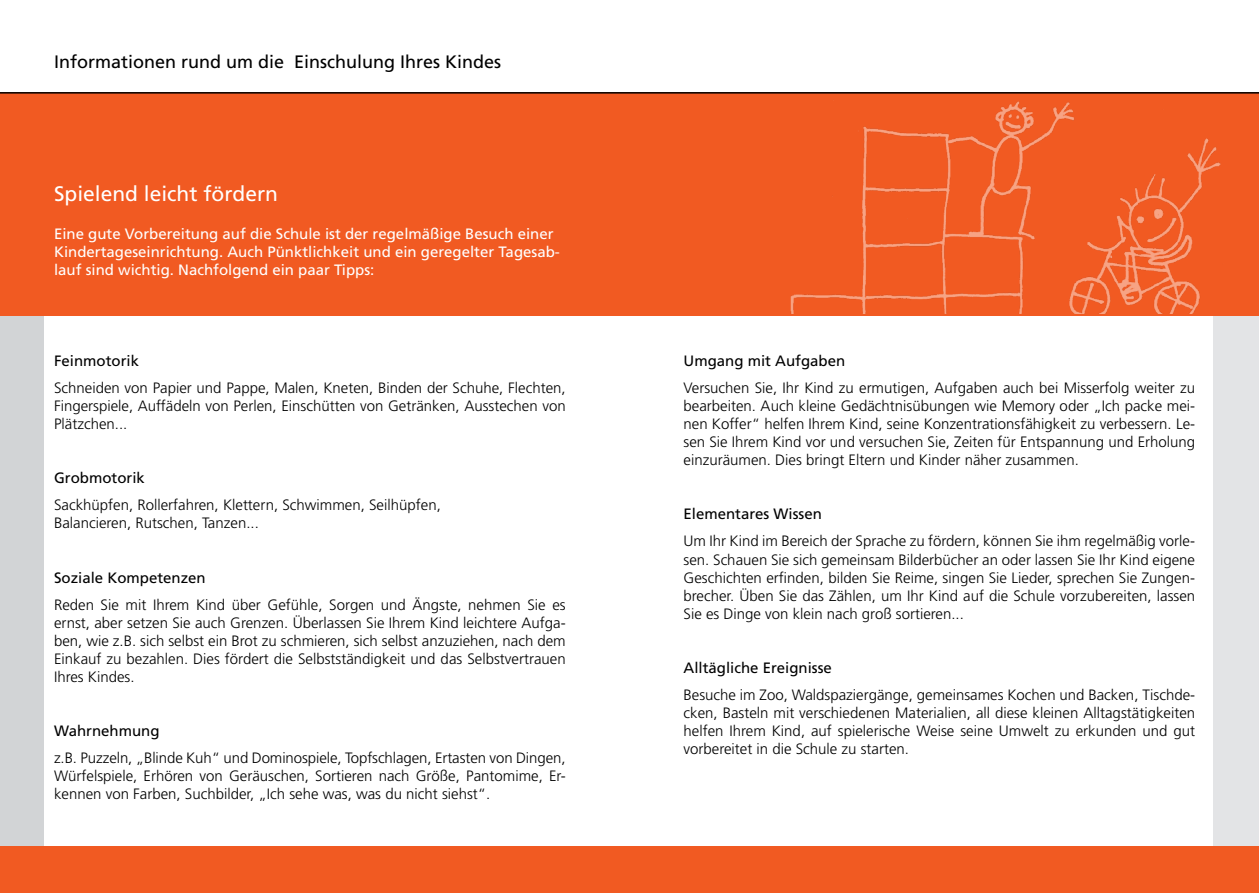
<style>
.page{position:relative;width:1259px;height:893px;background:#fff}
.page>*{position:absolute;margin:0;border:0;box-sizing:border-box;transform-origin:0 0}
.t1{font:21px "Frutiger";color:#fff}
.t2{font:18px "Frutiger";color:#000}
.t3{font:300 15px/18px "Frutiger";color:#000;text-align:justify}
.t4{font:15px/18px "Frutiger";color:#fff}
.t5{font:15px "Frutiger";color:#000}
</style>
<div class="page">
<div style="left:0;top:93px;width:1259px;height:223px;background:#f15a22"></div>
<div style="left:0;top:316px;width:44px;height:531px;background:#d2d4d6"></div>
<div style="left:1213px;top:316px;width:46px;height:531px;background:#e3e4e6"></div>
<div style="left:0;top:847px;width:1259px;height:46px;background:#f15a22"></div>
<hr style="left:0;top:92px;width:1259px;height:2px;background:#000">
<img style="left:790px;top:101px;width:431px;height:212px">
<p class="t2" style="left:54px;top:51px;width:449px">Informationen rund um die Einschulung Ihres Kindes</p>
<h1 class="t1" style="left:54px;top:181px;width:226px">Spielend leicht fördern</h1>
<p class="t4" style="left:54px;top:225px;width:507px">Eine gute Vorbereitung auf die Schule ist der regelmäßige Besuch einer<br>Kindertageseinrichtung. Auch Pünktlichkeit und ein geregelter Tagesab&shy;lauf sind wichtig. Nachfolgend ein paar Tipps:</p>
<p class="t5" style="left:54px;top:352px;width:87px">Feinmotorik</p>
<p class="t3" style="left:54px;top:379px;width:513px">Schneiden von Papier und Pappe, Malen, Kneten, Binden der Schuhe, Flechten, Fingerspiele, Auffädeln von Perlen, Einschütten von Getränken, Ausstechen von Plätzchen...</p>
<p class="t5" style="left:54px;top:469px;width:92px">Grobmotorik</p>
<p class="t3" style="left:54px;top:496px;width:388px">Sackhüpfen, Rollerfahren, Klettern, Schwimmen, Seilhüpfen,<br>Balancieren, Rutschen, Tanzen...</p>
<p class="t5" style="left:54px;top:568px;width:153px">Soziale Kompetenzen</p>
<p class="t3" style="left:54px;top:595px;width:513px">Reden Sie mit Ihrem Kind über Gefühle, Sorgen und Ängste, nehmen Sie es ernst, aber setzen Sie auch Grenzen. Überlassen Sie Ihrem Kind leichtere Aufga&shy;ben, wie z.B. sich selbst ein Brot zu schmieren, sich selbst anzuziehen, nach dem Einkauf zu bezahlen. Dies fördert die Selbstständigkeit und das Selbstvertrauen Ihres Kindes.</p>
<p class="t5" style="left:54px;top:721px;width:107px">Wahrnehmung</p>
<p class="t3" style="left:54px;top:748px;width:513px">z.B. Puzzeln, „Blinde Kuh“ und Dominospiele, Topfschlagen, Ertasten von Dingen, Würfelspiele, Erhören von Geräuschen, Sortieren nach Größe, Pantomime, Er&shy;kennen von Farben, Suchbilder, „Ich sehe was, was du nicht siehst“.</p>
<p class="t5" style="left:683px;top:352px;width:163px">Umgang mit Aufgaben</p>
<p class="t3" style="left:683px;top:379px;width:513px">Versuchen Sie, Ihr Kind zu ermutigen, Aufgaben auch bei Misserfolg weiter zu bearbeiten. Auch kleine Gedächtnisübungen wie Memory oder „Ich packe mei&shy;nen Koffer“ helfen Ihrem Kind, seine Konzentrationsfähigkeit zu verbessern. Le&shy;sen Sie Ihrem Kind vor und versuchen Sie, Zeiten für Entspannung und Erholung einzuräumen. Dies bringt Eltern und Kinder näher zusammen.</p>
<p class="t5" style="left:683px;top:505px;width:140px">Elementares Wissen</p>
<p class="t3" style="left:683px;top:532px;width:513px">Um Ihr Kind im Bereich der Sprache zu fördern, können Sie ihm regelmäßig vorle&shy;sen. Schauen Sie sich gemeinsam Bilderbücher an oder lassen Sie Ihr Kind eigene Geschichten erfinden, bilden Sie Reime, singen Sie Lieder, sprechen Sie Zungen&shy;brecher. Üben Sie das Zählen, um Ihr Kind auf die Schule vorzubereiten, lassen Sie es Dinge von klein nach groß sortieren...</p>
<p class="t5" style="left:683px;top:658px;width:150px">Alltägliche Ereignisse</p>
<p class="t3" style="left:683px;top:685px;width:513px">Besuche im Zoo, Waldspaziergänge, gemeinsames Kochen und Backen, Tischde&shy;cken, Basteln mit verschiedenen Materialien, all diese kleinen Alltagstätigkeiten helfen Ihrem Kind, auf spielerische Weise seine Umwelt zu erkunden und gut vorbereitet in die Schule zu starten.</p>
</div>
